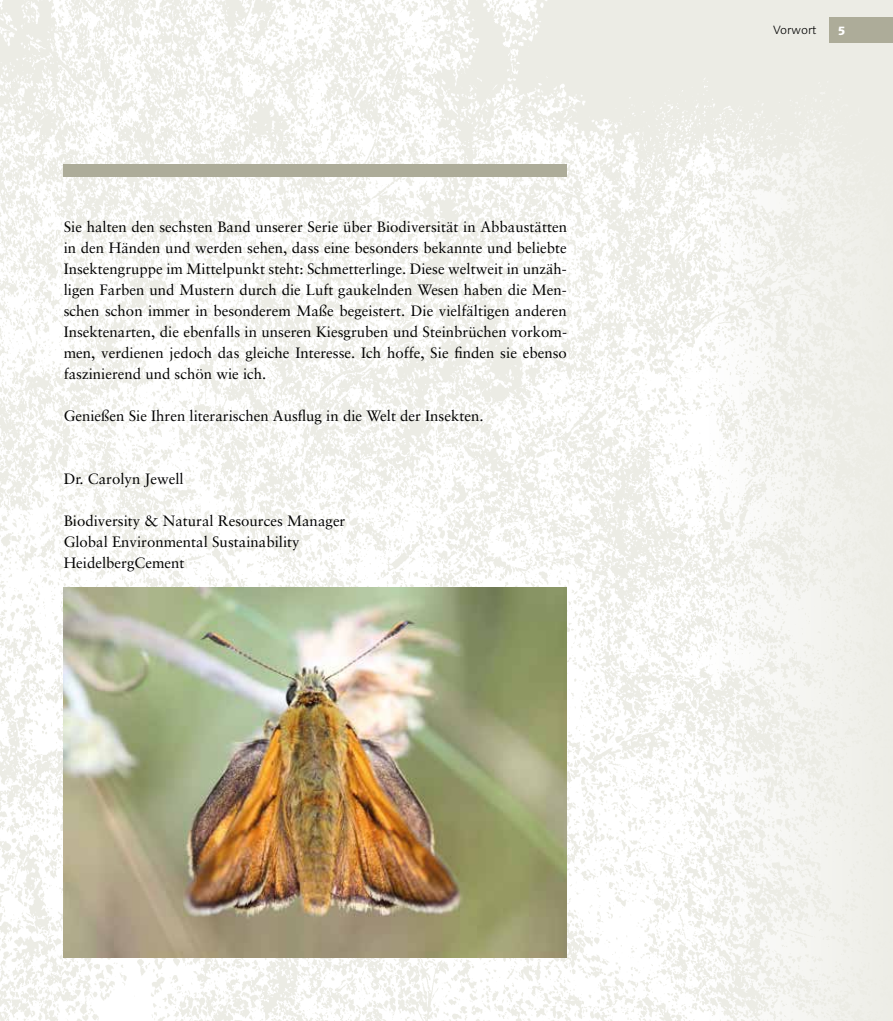
<style>
.page{position:relative;width:893px;height:1021px;background:#fff}
.page>*{position:absolute;margin:0;border:0;box-sizing:border-box;transform-origin:0 0}
.t1{font:15px/21px "Sabon";color:#000;text-align:justify}
.t2{font:300 12px "Linotype Syntax";color:#000}
.t3{font:800 12px "Linotype Syntax";color:#fff}
</style>
<div class="page">
<img style="left:0;top:0;width:893px;height:1020px">
<div style="left:829px;top:17px;width:64px;height:26px;background:#adac99"></div>
<div style="left:64px;top:164px;width:503px;height:13px;background:#adac99"></div>
<img style="left:64px;top:587px;width:503px;height:370px">
<p class="t1" style="left:64px;top:216px;width:505px">Sie halten den sechsten Band unserer Serie über Biodiversität in Abbaustätten in den Händen und werden sehen, dass eine besonders bekannte und beliebte Insektengruppe im Mittelpunkt steht: Schmetterlinge. Diese weltweit in unzäh&shy;ligen Farben und Mustern durch die Luft gaukelnden Wesen haben die Men&shy;schen schon immer in besonderem Maße begeistert. Die vielfältigen anderen Insektenarten, die ebenfalls in unseren Kiesgruben und Steinbrüchen vorkom&shy;men, verdienen jedoch das gleiche Interesse. Ich hoffe, Sie finden sie ebenso faszinierend und schön wie ich.</p>
<p class="t1" style="left:64px;top:405px;width:421px">Genießen Sie Ihren literarischen Ausflug in die Welt der Insekten.</p>
<p class="t1" style="left:64px;top:468px;width:122px">Dr. Carolyn Jewell</p>
<p class="t1" style="left:64px;top:510px;width:283px;text-align:left">Biodiversity &amp; Natural Resources Manager<br>Global Environmental Sustainability<br>HeidelbergCement</p>
<p class="t2" style="left:773px;top:23px;width:45px">Vorwort</p>
<p class="t3" style="left:838px;top:23px;width:9px">5</p>
</div>
